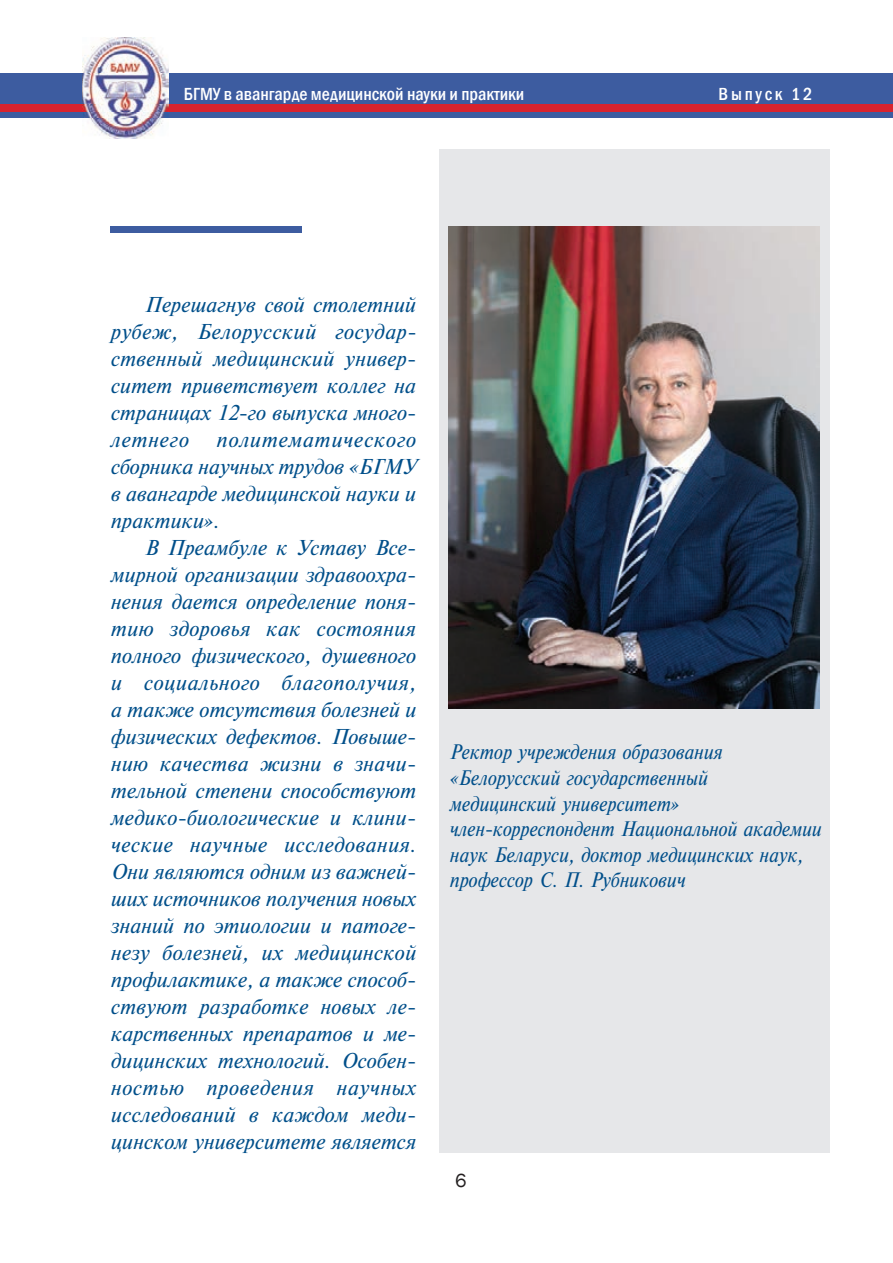
<style>
.page{position:relative;width:893px;height:1263px;background:#fff}
.page>*{position:absolute;margin:0;border:0;box-sizing:border-box;transform-origin:0 0}
.t1{font:20.25px/27px "Newton C Italic";color:#014f8a;text-align:justify}
.t2{font:19.8px/25.5px "Newton C Italic";color:#014f8a;scale:.91 1}
.t3{font:19.5px "Franklin Gothic";color:#231f20}
.t4{font:500 condensed 18px "Franklin Gothic";color:#fff}
.t5{font:500 condensed 18px "Franklin Gothic";letter-spacing:.15em;color:#fff}
</style>
<div class="page">
<div style="left:0;top:74px;width:893px;height:44px;background:#3d5ca0"></div>
<div style="left:0;top:104px;width:893px;height:8px;background:#d8232e"></div>
<img style="left:82px;top:37px;width:86px;height:101px">
<div style="left:439px;top:149px;width:390px;height:1003px;background:#e6e7e9"></div>
<img style="left:449px;top:226px;width:371px;height:483px">
<div style="left:111px;top:226px;width:191px;height:7px;background:#3d5ca0"></div>
<p class="t4" style="left:184px;top:82px;width:342px">БГМУ в авангарде медицинской науки и практики</p>
<p class="t5" style="left:719px;top:82px;width:95px">Выпуск 12</p>
<p class="t1" style="left:111px;top:291px;width:307px;text-indent:34px">Перешагнув свой столетний рубеж, Белорусский государ&shy;ственный медицинский универ&shy;ситет приветствует коллег на страницах 12-го выпуска много&shy;летнего</p>
<p class="t1" style="left:111px;top:426px;width:307px;text-indent:106px">политематического сборника научных трудов «БГМУ в авангарде медицинской науки и практики».</p>
<p class="t1" style="left:111px;top:534px;width:307px;text-indent:34px">В Преамбуле к Уставу Все&shy;мирной организации здравоохра&shy;нения дается определение поня&shy;тию здоровья как состояния полного физического, душевного и социального благополучия, а также отсутствия болезней и физических дефектов. Повыше&shy;нию качества жизни в значи&shy;тельной степени способствуют медико-биологические и клини&shy;ческие научные исследования.<br>Они являются одним из важней&shy;ших источников получения новых знаний по ýтиологии и патоге&shy;незу болезней, их медицинской профилактике, а также способ&shy;ствуют разработке новых ле&shy;карственных препаратов и ме&shy;дицинских технологий. Особен&shy;ностью проведения научных исследований в каждом меди&shy;цинском университете является</p>
<p class="t2" style="left:449px;top:740px;width:410px">Ректор учреждения образования «Белорусский государственный<br>медицинский университет» член-корреспондент Национальной академии наук Беларуси, доктор медицинских наук, профессор С. П. Рубникович</p>
<p class="t3" style="left:455px;top:1169px;width:13px">6</p>
</div>
